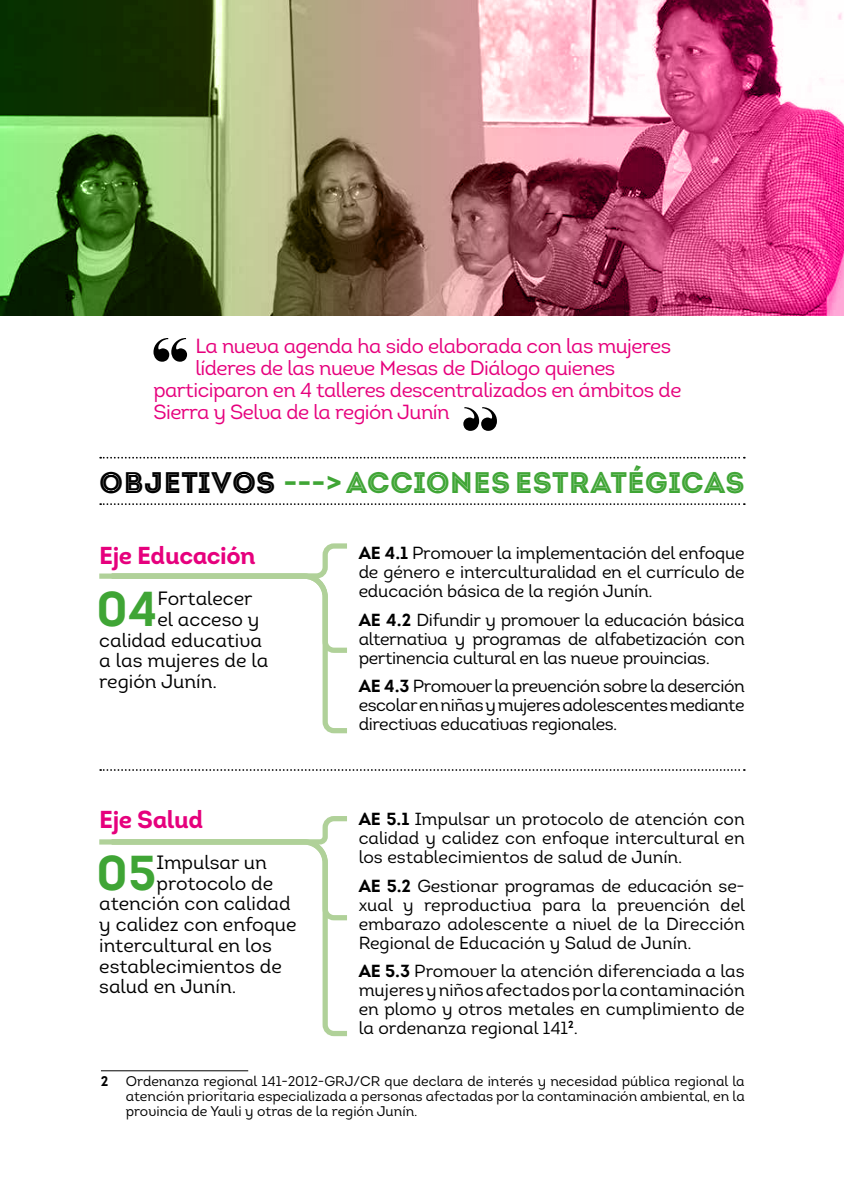
<style>
.page{position:relative;width:844px;height:1191px;background:#fff}
.page>*{position:absolute;margin:0;border:0;box-sizing:border-box;transform-origin:0 0}
.t1{font:49px "Intro Bold Alt";color:#3fa535}
.t2{font:29.75px "Intro Inline";color:#3fa535}
.t3{font:24.5px "Intro Bold Alt";letter-spacing:-.02em;color:#e6007d}
.t4{font:20.47px "Intro Book Alt";letter-spacing:-.025em;color:#e6007d}
.t5{font:19.25px "Intro Book Alt";color:#000}
.t6{font:17.5px/18.9px "Intro Book Alt";letter-spacing:-.01em;color:#000;text-align:justify}
.t7{font:14px/15px "Intro Book Alt";color:#000;text-align:justify}
.s1{color:#000}
.s2{font-family:"Intro Bold Alt"}
</style>
<div class="page">
<svg style="left:100px;top:769px;width:644px;height:2px"></svg>
<svg style="left:100px;top:457px;width:644px;height:1px"></svg>
<svg style="left:100px;top:503px;width:644px;height:2px"></svg>
<svg style="left:322px;top:655px;width:25px;height:79px"></svg>
<svg style="left:99px;top:543px;width:248px;height:112px"></svg>
<svg style="left:322px;top:923px;width:25px;height:114px"></svg>
<svg style="left:99px;top:816px;width:248px;height:107px"></svg>
<img style="left:0;top:0;width:843px;height:316px">
<svg style="left:153px;top:338px;width:34px;height:24px"></svg>
<svg style="left:463px;top:407px;width:34px;height:24px"></svg>
<hr style="left:101px;top:1070px;width:147px;height:1px;background:#000">
<p class="t4" style="left:195px;top:333px;width:477px">La nueva agenda ha sido elaborada con las mujeres</p>
<p class="t4" style="left:195px;top:355px;width:421px">líderes de las nueve Mesas de Diálogo quienes</p>
<p class="t4" style="left:153px;top:377px;width:529px">participaron en 4 talleres descentralizados en ámbitos de</p>
<p class="t4" style="left:153px;top:399px;width:297px">Sierra y Selva de la región Junín</p>
<h2 class="t2" style="left:99px;top:465px;width:646px"><span class="s1">OBJETIVOS</span> <span class="s2">---&gt;</span> ACCIONES ESTRATÉGICAS</h2>
<h3 class="t3" style="left:99px;top:540px;width:158px">Eje Educación</h3>
<h1 class="t1" style="left:96px;top:577px;width:63px">04</h1>
<p class="t5" style="left:157px;top:586px;width:97px">Fortalecer</p>
<p class="t5" style="left:157px;top:607px;width:103px">el acceso y</p>
<p class="t5" style="left:99px;top:628px;width:164px">calidad educativa</p>
<p class="t5" style="left:99px;top:649px;width:170px">a las mujeres de la</p>
<p class="t5" style="left:99px;top:669px;width:119px">región Junín.</p>
<h3 class="t3" style="left:99px;top:804px;width:105px">Eje Salud</h3>
<h1 class="t1" style="left:96px;top:841px;width:62px">05</h1>
<p class="t5" style="left:156px;top:850px;width:112px">Impulsar un</p>
<p class="t5" style="left:156px;top:871px;width:118px">protocolo de</p>
<p class="t5" style="left:99px;top:891px;width:193px">atención con calidad</p>
<p class="t5" style="left:99px;top:912px;width:199px">y calidez con enfoque</p>
<p class="t5" style="left:99px;top:933px;width:174px">intercultural en los</p>
<p class="t5" style="left:99px;top:954px;width:184px">establecimientos de</p>
<p class="t5" style="left:99px;top:975px;width:139px">salud en Junín.</p>
<p class="t6" style="left:358px;top:543px;width:387px"><span class="s2">AE 4.1</span> Promover la implementación del enfoque de género e interculturalidad en el currículo de educación básica de la región Junín.</p>
<p class="t6" style="left:358px;top:610px;width:387px"><span class="s2">AE 4.2</span> Difundir y promover la educación básica alternativa y programas de alfabetización con pertinencia cultural en las nueve provincias.</p>
<p class="t6" style="left:358px;top:677px;width:387px"><span class="s2">AE 4.3</span> Promover la prevención sobre la deserción escolar en niñas y mujeres adolescentes mediante directivas educativas regionales.</p>
<p class="t6" style="left:358px;top:810px;width:387px"><span class="s2">AE 5.1</span> Impulsar un protocolo de atención con calidad y calidez con enfoque intercultural en los establecimientos de salud de Junín.</p>
<p class="t6" style="left:358px;top:876px;width:387px"><span class="s2">AE 5.2</span> Gestionar programas de educación se&shy;xual y reproductiva para la prevención del embarazo adolescente a nivel de la Dirección Regional de Educación y Salud de Junín.</p>
<p class="t6" style="left:358px;top:962px;width:387px"><span class="s2">AE 5.3</span> Promover la atención diferenciada a las mujeres y niños afectados por la contaminación en plomo y otros metales en cumplimiento de la ordenanza regional 141<sup>2</sup>.</p>
<p class="t7" style="left:126px;top:1073px;width:620px;text-indent:-25px"><span class="s2">2</span> Ordenanza regional 141-2012-GRJ/CR que declara de interés y necesidad pública regional la atención prioritaria especializada a personas afectadas por la contaminación ambiental, en la provincia de Yauli y otras de la región Junín.</p>
</div>
